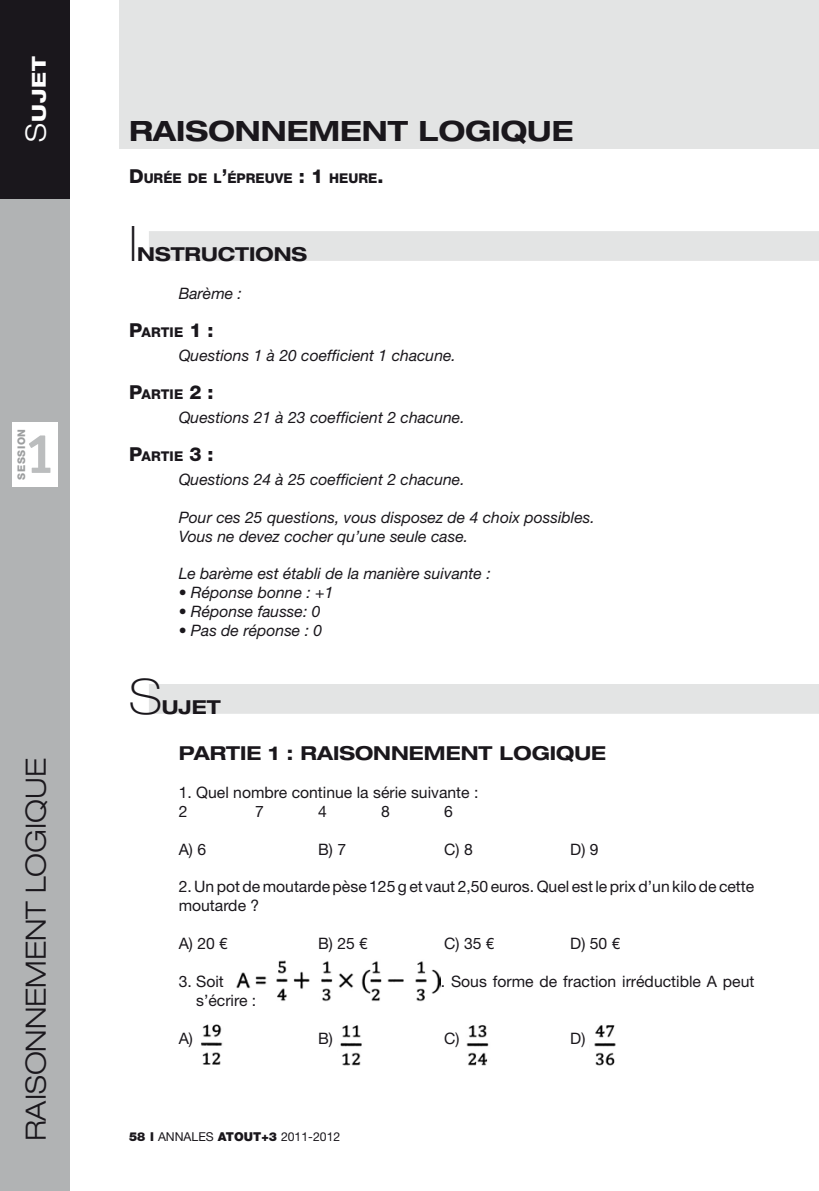
<style>
.page{position:relative;width:819px;height:1191px;background:#fff}
.page>*{position:absolute;margin:0;border:0;box-sizing:border-box;transform-origin:0 0}
.t1{font:700 56px "Officina Sans";color:#bbbdbe}
.t2{font:100 expanded 49px "Helvetica Neue";color:#1a171c}
.t3{font:300 expanded 28px "Helvetica Neue";color:#1a171c}
.t4{font:700 expanded 28px "Helvetica Neue";letter-spacing:.055em;color:#1a171c}
.t5{font:700 expanded 19.25px "Helvetica Neue";color:#1a171c}
.t6{font:800 expanded 19.25px "Helvetica Neue";color:#fff}
.t7{font:italic 15.75px/18.9px "Helvetica Neue";color:#1a171c}
.t8{font:15.75px/18.9px "Helvetica Neue";color:#1a171c}
.t9{font:800 13.47px "Helvetica Neue";letter-spacing:.01em;color:#1a171c}
.t10{font:12.25px "Helvetica Neue";color:#1a171c}
.t11{font:800 10.5px "Helvetica Neue";letter-spacing:.05em;color:#9c9e9f}
.s1{font-weight:300;font-size:28px}
.s2{font-size:19.25px}
.s3{font-weight:900}
</style>
<div class="page">
<div style="left:0;top:0;width:69px;height:1191px;background:#b1b3b4"></div>
<div style="left:0;top:0;width:69px;height:198px;background:#1a171c"></div>
<div style="left:12px;top:422px;width:45px;height:64px;background:#fff"></div>
<div style="left:119px;top:0;width:700px;height:149px;background:#e3e4e4"></div>
<div style="left:149px;top:231px;width:670px;height:30px;background:#e3e4e4"></div>
<div style="left:149px;top:684px;width:670px;height:30px;background:#e3e4e4"></div>
<img style="left:236px;top:960px;width:204px;height:41px">
<img style="left:201px;top:1024px;width:22px;height:41px">
<img style="left:340px;top:1025px;width:22px;height:41px">
<img style="left:466px;top:1025px;width:23px;height:41px">
<img style="left:594px;top:1025px;width:22px;height:41px">
<p class="t6" style="left:26px;top:142px;width:87px;rotate:-90deg"><span class="s1">S</span>ujet</p>
<p class="t11" style="left:15px;top:479px;width:52px;rotate:-90deg">SESSION</p>
<h1 class="t1" style="left:24px;top:419px;width:33px">1</h1>
<h3 class="t3" style="left:19px;top:1141px;width:385px;rotate:-90deg">raisonnement logique</h3>
<h3 class="t4" style="left:129px;top:114px;width:446px">RAISONN EMENT LOGIQUE</h3>
<p class="t9" style="left:129px;top:170px;width:256px"><span class="s2">D</span>URÉE DE L<span class="s2">’</span>ÉPREUVE <span class="s2">: 1</span> HEURE<span class="s2">.</span></p>
<h2 class="t2" style="left:129px;top:214px;width:10px">I</h2>
<p class="t5" style="left:137px;top:242px;width:154px">NSTRUCTIONS</p>
<p class="t7" style="left:179px;top:283px;width:65px">Barème :</p>
<p class="t9" style="left:129px;top:324px;width:86px"><span class="s2">P</span>ARTIE <span class="s2">1 :</span></p>
<p class="t7" style="left:179px;top:345px;width:279px">Questions 1 à 20 coefficient 1 chacune.</p>
<p class="t9" style="left:129px;top:386px;width:86px"><span class="s2">P</span>ARTIE <span class="s2">2 :</span></p>
<p class="t7" style="left:179px;top:407px;width:287px">Questions 21 à 23 coefficient 2 chacune.</p>
<p class="t9" style="left:129px;top:448px;width:86px"><span class="s2">P</span>ARTIE <span class="s2">3 :</span></p>
<p class="t7" style="left:179px;top:469px;width:287px">Questions 24 à 25 coefficient 2 chacune.</p>
<p class="t7" style="left:179px;top:507px;width:417px">Pour ces 25 questions, vous disposez de 4 choix possibles.<br>Vous ne devez cocher qu’une seule case.</p>
<p class="t7" style="left:179px;top:564px;width:313px">Le barème est établi de la manière suivante :</p>
<p class="t7" style="left:179px;top:583px;width:156px">• Réponse bonne : +1</p>
<p class="t7" style="left:179px;top:602px;width:143px">• Réponse fausse: 0</p>
<p class="t7" style="left:179px;top:621px;width:145px">• Pas de réponse : 0</p>
<h2 class="t2" style="left:129px;top:667px;width:31px">S</h2>
<p class="t5" style="left:162px;top:695px;width:60px">UJET</p>
<p class="t5" style="left:179px;top:741px;width:336px">PARTIE 1 : RAISONNEMENT LOGI</p>
<p class="t5" style="left:556px;top:741px;width:35px">QUE</p>
<p class="t8" style="left:179px;top:782px;width:301px">1. Quel nombre continue la série suivante :<br>2</p>
<p class="t8" style="left:255px;top:801px;width:10px">7</p>
<p class="t8" style="left:318px;top:801px;width:10px">4</p>
<p class="t8" style="left:381px;top:801px;width:10px">8</p>
<p class="t8" style="left:444px;top:801px;width:10px">6</p>
<p class="t8" style="left:179px;top:839px;width:29px">A) 6</p>
<p class="t8" style="left:318px;top:839px;width:30px">B) 7</p>
<p class="t8" style="left:444px;top:839px;width:30px">C) 8</p>
<p class="t8" style="left:570px;top:839px;width:30px">D) 9</p>
<p class="t8" style="left:179px;top:877px;width:577px">2. Un pot de moutarde pèse 125 g et vaut 2,50 euros. Quel est le prix d’un kilo de cette moutarde ?</p>
<p class="t8" style="left:179px;top:933px;width:51px">A) 20 €</p>
<p class="t8" style="left:318px;top:933px;width:51px">B) 25 €</p>
<p class="t8" style="left:444px;top:933px;width:52px">C) 35 €</p>
<p class="t8" style="left:570px;top:933px;width:52px">D) 50 €</p>
<p class="t8" style="left:179px;top:971px;width:47px">3. Soit</p>
<p class="t8" style="left:440px;top:971px;width:315px">. Sous forme de fraction irréductible A peut</p>
<p class="t8" style="left:196px;top:990px;width:62px">s’écrire :</p>
<p class="t8" style="left:179px;top:1028px;width:16px">A)</p>
<p class="t8" style="left:318px;top:1028px;width:16px">B)</p>
<p class="t8" style="left:444px;top:1028px;width:17px">C)</p>
<p class="t8" style="left:570px;top:1028px;width:17px">D)</p>
<p class="t10" style="left:129px;top:1129px;width:213px"><span class="s3">58 l</span> ANNALES <span class="s3">ATOUT+3</span> 2011-2012</p>
</div>
